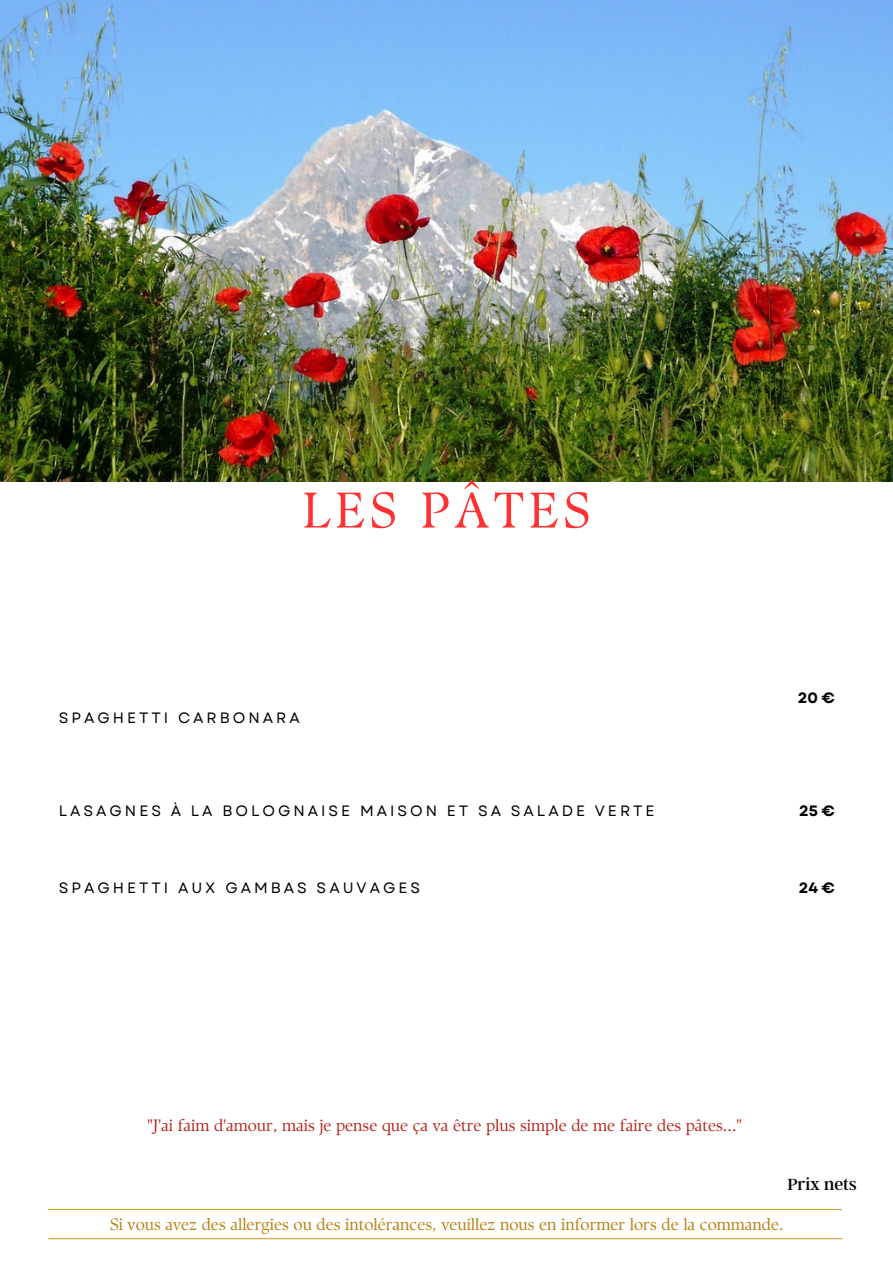
<style>
.page{position:relative;width:893px;height:1264px;background:#fff}
.page>*{position:absolute;margin:0;border:0;box-sizing:border-box;transform-origin:0 0}
.t1{font:49.95px "TY Serif D";letter-spacing:.1em;color:#ff3131}
.t2{font:18px "Argent CF";color:#000}
.t3{font:16.5px "TY Serif D";color:#b87f0c}
.t4{font:16.5px "TY Serif D";color:#b4251b}
.t5{font:15px "Garet";letter-spacing:.2em;color:#000}
.t6{font:700 15px "Garet";color:#000}
</style>
<div class="page">
<hr style="left:48px;top:1208px;width:793px;height:2px;background:#d49e33">
<hr style="left:48px;top:1238px;width:794px;height:1px;background:#d49e33">
<img style="left:1px;top:0;width:891px;height:481px">
<p class="t1" style="left:302px;top:480px;width:289px">LES PÂTES</p>
<p class="t5" style="left:59px;top:707px;width:242px">SPAGHETTI CARBONARA</p>
<p class="t6" style="left:797px;top:687px;width:39px">20 €</p>
<p class="t5" style="left:59px;top:800px;width:597px">LASAGNES À LA BOLOGNAISE MAISON ET SA SALADE VERTE</p>
<p class="t6" style="left:799px;top:800px;width:37px">25 €</p>
<p class="t5" style="left:59px;top:877px;width:363px">SPAGHETTI AUX GAMBAS SAUVAGES</p>
<p class="t6" style="left:798px;top:877px;width:38px">24 €</p>
<p class="t4" style="left:148px;top:1115px;width:596px">"J'ai faim d'amour, mais je pense que ça va être plus simple de me faire des pâtes..."</p>
<p class="t2" style="left:787px;top:1172px;width:71px">Prix nets</p>
<p class="t3" style="left:110px;top:1214px;width:675px">Si vous avez des allergies ou des intolérances, veuillez nous en informer lors de la commande.</p>
</div>
